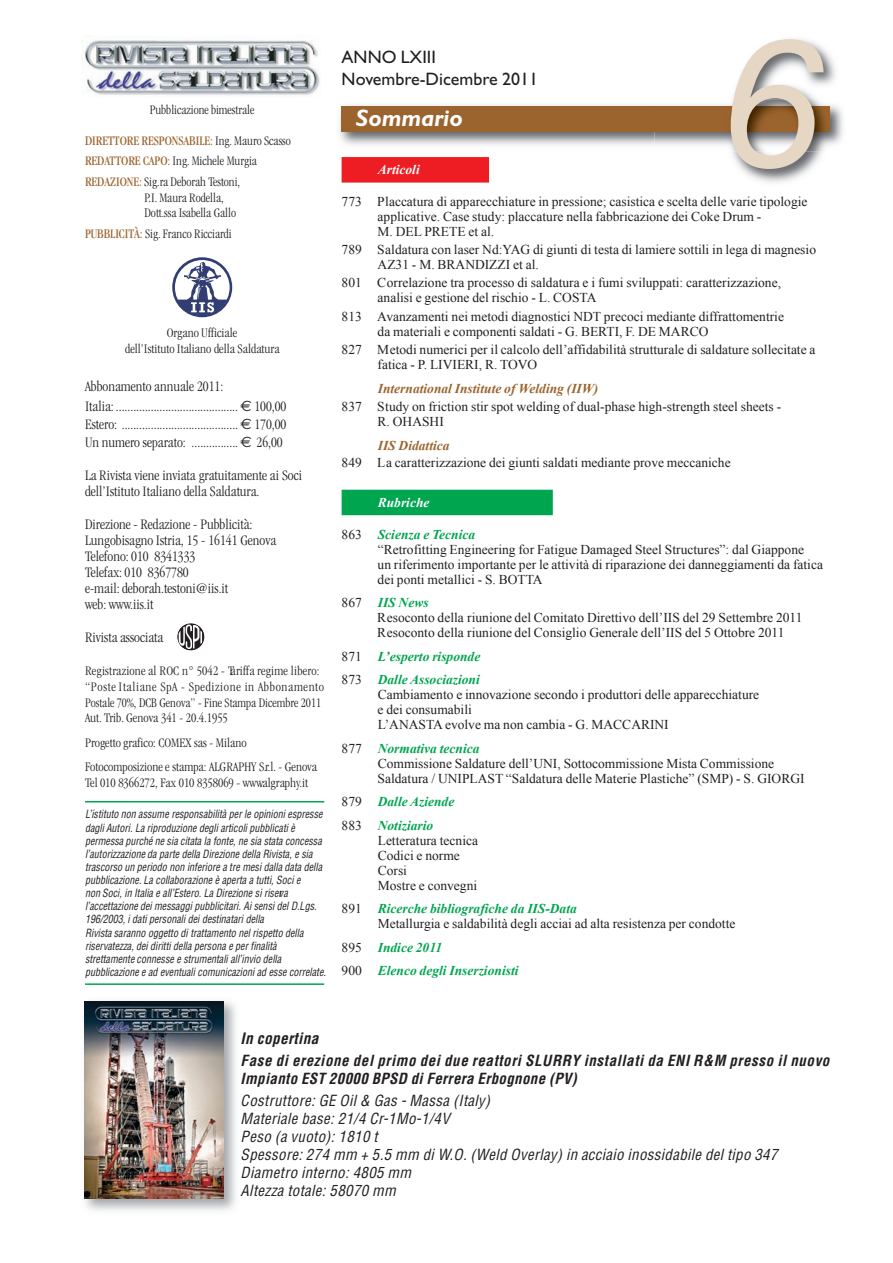
<style>
.page{position:relative;width:893px;height:1263px;background:#fff}
.page>*{position:absolute;margin:0;border:0;box-sizing:border-box;transform-origin:0 0}
.t1{font:italic 180px "Helvetica Neue";color:#e6d6c4}
.t2{font:italic 700 24px "Gill Sans";color:#fff}
.t3{font:18px/21.6px "Gill Sans";color:#231f20}
.t4{font:italic 700 condensed 15.3px "Helvetica";color:#231f20}
.t5{font:300 condensed 15px/15.9px "Garamond";color:#231f20}
.t6{font:italic condensed 15px/18px "Helvetica";color:#231f20}
.t7{font:italic 700 condensed 15px/18px "Helvetica";color:#231f20}
.t8{font:13.5px/15px "Times New Roman";color:#231f20}
.t9{font:300 condensed 13.5px/15.9px "Garamond";color:#231f20}
.t10{font:300 condensed 13.5px/20.2px "Garamond";color:#231f20;scale:.96 1}
.t11{font:italic 700 13.5px/23.5px "Times New Roman";color:#00a54f}
.t12{font:italic 700 13.5px "Times New Roman";color:#9b642e}
.t13{font:italic 700 13.5px "Times New Roman";color:#fff}
.t14{font:italic condensed 11.1px/13px "Helvetica";color:#231f20;scale:.9 1}
.s1{font-weight:400;color:#9b642e}
.s2{font-family:"Euro Sans";font-weight:400;font-stretch:normal}
.s3{font-weight:700;font-style:italic;color:#00a54f}
.s4{font-weight:400;font-style:normal;color:#231f20}
</style>
<div class="page">
<img style="left:84px;top:1001px;width:152px;height:210px">
<img style="left:85px;top:1001px;width:139px;height:198px">
<img style="left:339px;top:105px;width:316px;height:40px">
<div style="left:342px;top:106px;width:487px;height:26px;background:#9b642e"></div>
<img style="left:82px;top:40px;width:238px;height:58px">
<svg style="left:172px;top:257px;width:60px;height:60px"></svg>
<svg style="left:175px;top:260px;width:55px;height:55px"></svg>
<svg style="left:177px;top:262px;width:50px;height:53px"></svg>
<svg style="left:177px;top:623px;width:27px;height:27px"></svg>
<svg style="left:179px;top:624px;width:23px;height:25px"></svg>
<hr style="left:85px;top:801px;width:239px;height:1px;background:#00a54f">
<hr style="left:85px;top:983px;width:239px;height:2px;background:#00a54f">
<img style="left:732px;top:39px;width:104px;height:144px">
<img style="left:655px;top:99px;width:188px;height:53px">
<img style="left:655px;top:106px;width:174px;height:26px">
<div style="left:342px;top:157px;width:147px;height:26px;background:#ee1d23"></div>
<div style="left:342px;top:490px;width:211px;height:25px;background:#00a54f"></div>
<p class="t10" style="left:150px;top:100px;width:110px">Pubblicazione bimestrale</p>
<p class="t10" style="left:85px;top:131px;width:216px"><span class="s1">DIRETTORE RESPONSABILE:</span> Ing. Mauro Scasso<br><span class="s1">REDATTORE CAPO:</span> Ing. Michele Murgia<br><span class="s1">REDAZIONE:</span> Sig.ra Deborah Testoni,</p>
<p class="t10" style="left:144px;top:189px;width:97px;line-height:15.9px">P.I. Maura Rodella,<br>Dott.ssa Isabella Gallo</p>
<p class="t10" style="left:85px;top:223px;width:154px"><span class="s1">PUBBLICITÀ:</span> Sig. Franco Ricciardi</p>
<p class="t9" style="left:125px;top:324px;width:156px;text-align:center">Organo Ufficiale<br>dell’Istituto Italiano della Saldatura</p>
<p class="t5" style="left:85px;top:376px;width:203px;line-height:20.2px">Abbonamento annuale 2011:<br>Italia: .......................................... <span class="s2">€</span> 100,00</p>
<p class="t5" style="left:85px;top:415px;width:203px;line-height:18px">Estero: ........................................ <span class="s2">€</span> 170,00<br>Un numero separato: ................ <span class="s2">€</span> 26,00</p>
<p class="t5" style="left:85px;top:467px;width:218px">La Rivista viene inviata gratuitamente ai Soci dell’Istituto Italiano della Saldatura.</p>
<p class="t5" style="left:85px;top:516px;width:193px">Direzione - Redazione - Pubblicità:<br>Lungobisagno Istria, 15 - 16141 Genova<br>Telefono: 010 8341333<br>Telefax: 010 8367780<br>e-mail: deborah.testoni@iis.it<br>web: www.iis.it</p>
<p class="t5" style="left:85px;top:629px;width:80px">Rivista associata</p>
<p class="t9" style="left:85px;top:662px;width:241px">Registrazione al ROC n° 5042 - Tariffa regime libero: “Poste Italiane SpA - Spedizione in Abbonamento Postale 70%, DCB Genova” - Fine Stampa Dicembre 2011<br>Aut. Trib. Genova 341 - 20.4.1955</p>
<p class="t9" style="left:85px;top:730px;width:233px;line-height:24.5px">Progetto grafico: COMEX sas - Milano<br>Fotocomposizione e stampa: ALGRAPHY S.r.l. - Genova</p>
<p class="t9" style="left:85px;top:775px;width:225px">Tel 010 8366272, Fax 010 8358069 - www.algraphy.it</p>
<p class="t14" style="left:85px;top:808px;width:272px">L’istituto non assumeresponsabilitàperleopinioniespresse dagliAutori.Lariproduzionedegliarticolipubblicatiè permessapurchénesiacitatalafonte,nesiastataconcessa l’autorizzazionedapartedellaDirezionedellaRivista,esia trascorso un periodo non inferioreatremesidalladatadella pubblicazione.Lacollaborazioneèapertaatutti,Socie<br>non Soci,in Italiaeall’Estero.LaDirezionesiriserva l’accettazionedeimessaggipubblicitari.AisensidelD.Lgs.<br>196/2003,idatipersonalideidestinataridella Rivistasaranno oggetto ditrattamento nelrispetto della riservatezza,deidirittidellapersonaeperfinalità strettamenteconnesseestrumentaliall’invio della pubblicazioneead eventualicomunicazioniad essecorrelate.</p>
<h1 class="t1" style="left:725px;top:-5px;width:102px">6</h1>
<h3 class="t3" style="left:342px;top:47px;width:198px">ANNO LXIII<br>Novembre-Dicembre 2011</h3>
<h2 class="t2" style="left:356px;top:110px;width:109px">Sommario</h2>
<p class="t13" style="left:378px;top:160px;width:44px">Articoli</p>
<p class="t8" style="left:378px;top:194px;width:431px;text-indent:-36px">773 Placcatura di apparecchiature in pressione; casistica e scelta delle varie tipologie applicative. Case study: placcature nella fabbricazione dei Coke Drum -<br>M. DEL PRETE et al.</p>
<p class="t8" style="left:378px;top:242px;width:440px;text-indent:-36px">789 Saldatura con laser Nd:YAG di giunti di testa di lamiere sottili in lega di magnesio<br>AZ31 - M. BRANDIZZI et al.</p>
<p class="t8" style="left:378px;top:275px;width:405px;text-indent:-36px">801 Correlazione tra processo di saldatura e i fumi sviluppati: caratterizzazione, analisi e gestione del rischio - L. COSTA</p>
<p class="t8" style="left:378px;top:308px;width:408px;text-indent:-36px">813 Avanzamenti nei metodi diagnostici NDT precoci mediante diffrattomentrie da materiali e componenti saldati - G. BERTI, F. DE MARCO</p>
<p class="t8" style="left:378px;top:342px;width:439px;text-indent:-36px">827 Metodi numerici per il calcolo dell’affidabilità strutturale di saldature sollecitate a fatica - P. LIVIERI, R. TOVO</p>
<p class="t12" style="left:378px;top:379px;width:222px">International Institute of Welding (IIW)</p>
<p class="t8" style="left:378px;top:398px;width:405px;text-indent:-36px">837 Study on friction stir spot welding of dual-phase high-strength steel sheets -<br>R. OHASHI</p>
<p class="t12" style="left:378px;top:436px;width:73px">IIS Didattica</p>
<p class="t8" style="left:342px;top:455px;width:391px">849 La caratterizzazione dei giunti saldati mediante prove meccaniche</p>
<p class="t13" style="left:378px;top:493px;width:53px">Rubriche</p>
<p class="t8" style="left:378px;top:526px;width:447px;text-indent:-36px">863 <span class="s3">Scienza e Tecnica<br></span>“Retrofitting Engineering for Fatigue Damaged Steel Structures”: dal Giappone<br>un riferimento importante per le attività di riparazione dei danneggiamenti da fatica dei ponti metallici - S. BOTTA</p>
<p class="t8" style="left:377px;top:595px;width:427px;text-indent:-36px">867 <span class="s3">IIS News<br></span>Resoconto della riunione del Comitato Direttivo dell’IIS del 29 Settembre 2011<br>Resoconto della riunione del Consiglio Generale dell’IIS del 5 Ottobre 2011</p>
<p class="t11" style="left:342px;top:644px;width:140px"><span class="s4">871</span> L’esperto risponde<br><span class="s4">873</span> Dalle Associazioni</p>
<p class="t8" style="left:378px;top:687px;width:383px">Cambiamento e innovazione secondo i produttori delle apparecchiature e dei consumabili<br>L’ANASTA evolve ma non cambia - G. MACCARINI</p>
<p class="t8" style="left:378px;top:740px;width:428px;text-indent:-36px">877 <span class="s3">Normativa tecnica<br></span>Commissione Saldature dell’UNI, Sottocommissione Mista Commissione<br>Saldatura / UNIPLAST “Saldatura delle Materie Plastiche” (SMP) - S. GIORGI</p>
<p class="t11" style="left:342px;top:789px;width:114px"><span class="s4">879</span> Dalle Aziende<br><span class="s4">883</span> Notiziario</p>
<p class="t8" style="left:378px;top:832px;width:102px">Letteratura tecnica<br>Codici e norme<br>Corsi<br>Mostre e convegni</p>
<p class="t8" style="left:378px;top:901px;width:359px;text-indent:-36px">891 <span class="s3">Ricerche bibliografiche da IIS-Data<br></span>Metallurgia e saldabilità degli acciai ad alta resistenza per condotte</p>
<p class="t11" style="left:342px;top:935px;width:178px"><span class="s4">895</span> Indice 2011<br><span class="s4">900</span> Elenco degli Inserzionisti</p>
<p class="t4" style="left:241px;top:1028px;width:83px">In copertina</p>
<p class="t7" style="left:241px;top:1051px;width:594px">Fase dierezione delprimo deidue reattoriSLURRY installatida ENIR&amp;M presso ilnuovo<br>Impianto EST 20000 BPSD diFerrera Erbognone (PV)</p>
<p class="t6" style="left:241px;top:1092px;width:542px">Costruttore:GE Oil&amp; Gas -Massa (Italy)<br>Materiale base:21/4 Cr-1Mo-1/4V<br>Peso (a vuoto):1810 t<br>Spessore:274 mm + 5.5 mm diW.O.(Weld Overlay)in acciaio inossidabile deltipo 347<br>Diametro interno:4805 mm<br>Altezza totale:58070 mm</p>
</div>
